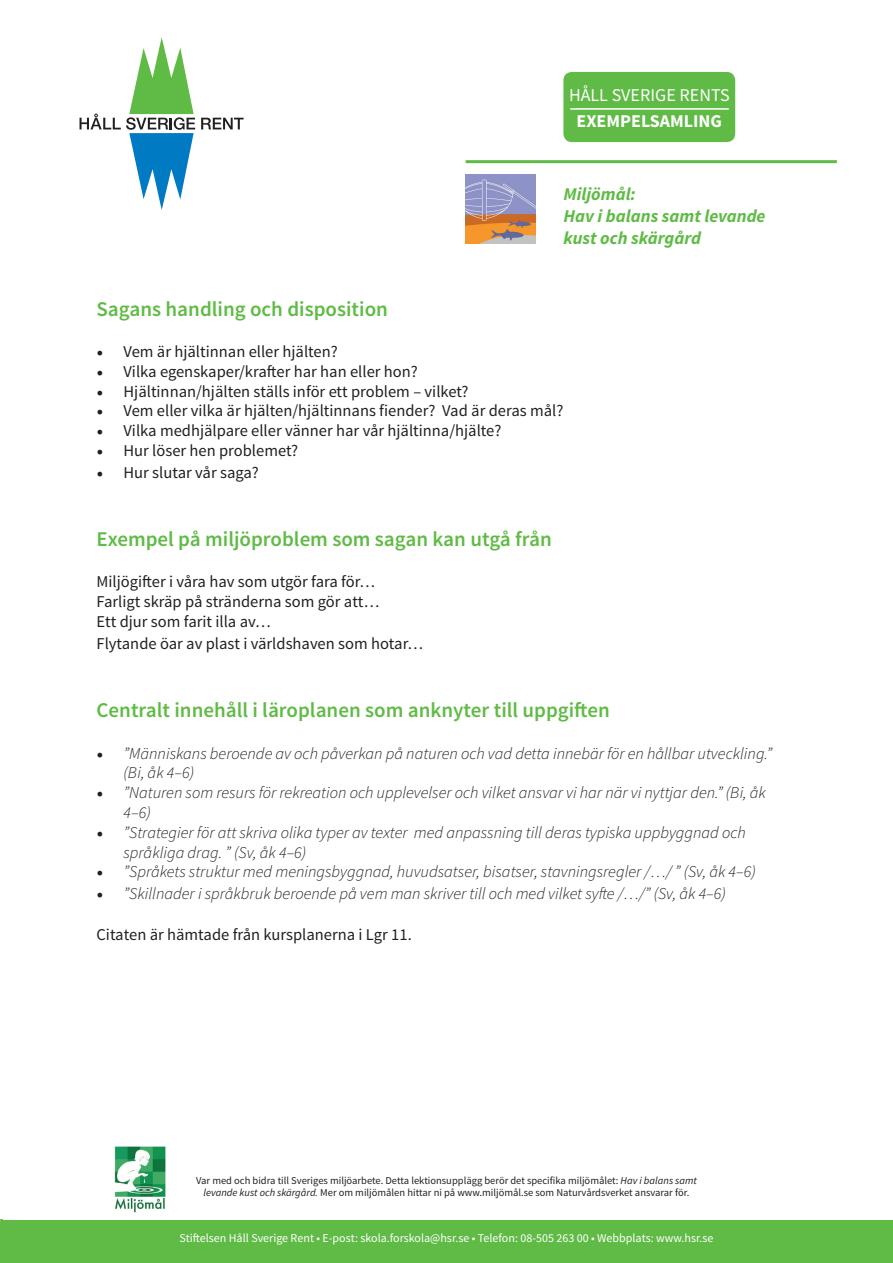
<style>
.page{position:relative;width:893px;height:1263px;background:#fff}
.page>*{position:absolute;margin:0;border:0;box-sizing:border-box;transform-origin:0 0}
.t1{font:600 21px "Source Sans Pro";color:#60bb46}
.t2{font:italic 700 18px/21.6px "Source Sans Pro";color:#60bb46}
.t3{font:18px "Source Sans Pro";color:#fff}
.t4{font:700 18px "Source Sans Pro";color:#fff}
.t5{font:italic 300 16.5px/19.8px "Source Sans Pro";color:#231f20}
.t6{font:16.5px "Source Sans Pro";color:#231f20}
.t7{font:12px "Source Sans Pro";color:#fff}
.t8{font:10.5px/12.6px "Source Sans Pro";color:#231f20;text-align:center}
.s1{font-family:"Minion Pro";font-size:18px}
.s2{font-family:"Minion Pro";font-weight:400;font-style:normal;font-size:18px}
.s3{font-style:italic}
</style>
<div class="page">
<svg style="left:201px;top:118px;width:43px;height:11px"></svg>
<svg style="left:80px;top:37px;width:115px;height:173px"></svg>
<hr style="left:466px;top:160px;width:371px;height:3px;background:#60bb46">
<div style="left:563px;top:72px;width:172px;height:70px;background:#60bb46;border-radius:9px"></div>
<div style="left:0;top:1220px;width:893px;height:43px;background:#60bb46"></div>
<hr style="left:570px;top:108px;width:159px;height:2px;background:#fff">
<img style="left:466px;top:174px;width:69px;height:70px">
<img style="left:114px;top:1146px;width:52px;height:66px">
<p class="t3" style="left:569px;top:84px;width:162px">HÅLL SVERIGE RENTS</p>
<p class="t4" style="left:577px;top:109px;width:147px">EXEMPELSAMLING</p>
<p class="t2" style="left:563px;top:184px;width:204px">Miljömål:<br>Hav i balans samt levande kust och skärgård</p>
<p class="t1" style="left:97px;top:295px;width:293px">Sagans handling och disposition</p>
<p class="t6" style="left:97px;top:341px;width:243px"><span class="s1">•</span> Vem är hjältinnan eller hjälten?</p>
<p class="t6" style="left:97px;top:361px;width:323px"><span class="s1">•</span> Vilka egenskaper/krafter har han eller hon?</p>
<p class="t6" style="left:97px;top:381px;width:373px"><span class="s1">•</span> Hjältinnan/hjälten ställs inför ett problem – vilket?</p>
<p class="t6" style="left:97px;top:401px;width:468px"><span class="s1">•</span> Vem eller vilka är hjälten/hjältinnans fiender? Vad är deras mål?</p>
<p class="t6" style="left:97px;top:421px;width:406px"><span class="s1">•</span> Vilka medhjälpare eller vänner har vår hjältinna/hjälte?</p>
<p class="t6" style="left:97px;top:440px;width:203px"><span class="s1">•</span> Hur löser hen problemet?</p>
<p class="t6" style="left:97px;top:462px;width:164px"><span class="s1">•</span> Hur slutar vår saga?</p>
<p class="t1" style="left:97px;top:526px;width:457px">Exempel på miljöproblem som sagan kan utgå från</p>
<p class="t6" style="left:97px;top:572px;width:280px">Miljögifter i våra hav som utgör fara för…</p>
<p class="t6" style="left:97px;top:592px;width:284px">Farligt skräp på stränderna som gör att…</p>
<p class="t6" style="left:97px;top:611px;width:176px">Ett djur som farit illa av…</p>
<p class="t6" style="left:97px;top:633px;width:328px">Flytande öar av plast i världshaven som hotar…</p>
<p class="t1" style="left:97px;top:697px;width:515px">Centralt innehåll i läroplanen som anknyter till uppgiften</p>
<p class="t5" style="left:124px;top:743px;width:650px;text-indent:-27px"><span class="s2">•</span> ”Människans beroende av och påverkan på naturen och vad detta innebär för en hållbar utveckling.” (Bi, åk 4–6)</p>
<p class="t5" style="left:124px;top:783px;width:644px;text-indent:-27px"><span class="s2">•</span> ”Naturen som resurs för rekreation och upplevelser och vilket ansvar vi har när vi nyttjar den.” (Bi, åk<br>4–6)</p>
<p class="t5" style="left:124px;top:822px;width:624px;text-indent:-27px"><span class="s2">•</span> ”Strategier för att skriva olika typer av texter med anpassning till deras typiska uppbyggnad och språkliga drag. ” (Sv, åk 4–6)</p>
<p class="t5" style="left:97px;top:862px;width:661px"><span class="s2">•</span> ”Språkets struktur med meningsbyggnad, huvudsatser, bisatser, stavningsregler /…/ ” (Sv, åk 4–6)</p>
<p class="t5" style="left:97px;top:883px;width:631px"><span class="s2">•</span> ”Skillnader i språkbruk beroende på vem man skriver till och med vilket syfte /…/” (Sv, åk 4–6)</p>
<p class="t6" style="left:97px;top:925px;width:317px">Citaten är hämtade från kursplanerna i Lgr 11.</p>
<p class="t8" style="left:196px;top:1174px;width:502px">Var med och bidra till Sveriges miljöarbete. Detta lektionsupplägg berör det specifika miljömålet: <span class="s3">Hav i balans samt levande kust och skärgård.</span> Mer om miljömålen hittar ni på www.miljömål.se som Naturvårdsverket ansvarar för.</p>
<p class="t7" style="left:179px;top:1230px;width:536px">Stiftelsen Håll Sverige Rent • E-post: skola.forskola@hsr.se • Telefon: 08-505 263 00 • Webbplats: www.hsr.se</p>
</div>
